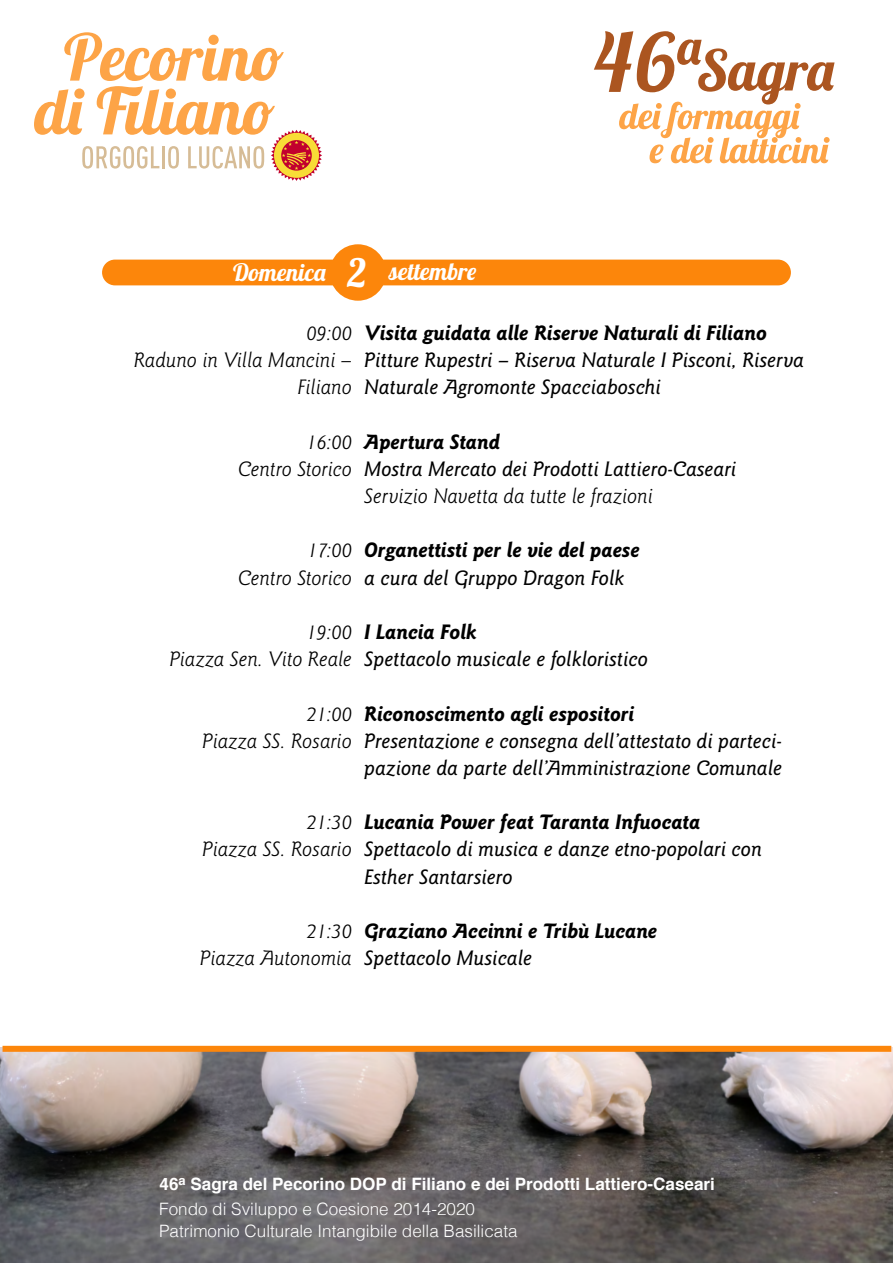
<style>
.page{position:relative;width:893px;height:1263px;background:#fff}
.page>*{position:absolute;margin:0;border:0;box-sizing:border-box;transform-origin:0 0}
.t1{font:24px "Lobster 1.4";color:#fff}
.t2{font:italic 500 21.75px/27.2px "Goudy Sans Std";color:#000}
.t3{font:italic 21.75px/27.2px "Goudy Sans Std";color:#000;text-align:right}
.t4{font:italic 700 21.75px "Goudy Sans Std";color:#000}
.t5{font:700 17.1px/25.5px "Helvetica";color:#fff}
.t6{font:300 17.1px "Helvetica";color:#fff}
.s1{font-size:39px}
.s2{font-weight:300}
</style>
<div class="page">
<img style="left:0;top:1047px;width:893px;height:216px">
<svg style="left:594px;top:31px;width:240px;height:132px"></svg>
<svg style="left:34px;top:32px;width:288px;height:149px"></svg>
<div style="left:102px;top:260px;width:689px;height:25px;background:#fc860b;border-radius:13px"></div>
<div style="left:330px;top:244px;width:56px;height:57px;background:#fc860b;border-radius:50%"></div>
<div style="left:3px;top:1046px;width:888px;height:6px;background:#fc860b"></div>
<p class="t1" style="left:233px;top:256px;width:245px">Domenica <span class="s1">2</span> settembre</p>
<p class="t3" style="left:134px;top:320px;width:220px">09:00<br>Raduno in Villa Mancini –<br>Filiano</p>
<p class="t3" style="left:238px;top:429px;width:116px">16:00<br>Centro Storico</p>
<p class="t3" style="left:238px;top:537px;width:116px">17:00<br>Centro Storico</p>
<p class="t3" style="left:169px;top:619px;width:184px">19:00<br>Piazza Sen. Vito Reale</p>
<p class="t3" style="left:202px;top:700px;width:151px">21:00<br>Piazza SS. Rosario</p>
<p class="t3" style="left:202px;top:809px;width:151px">21:30<br>Piazza SS. Rosario</p>
<p class="t3" style="left:200px;top:918px;width:153px">21:30<br>Piazza Autonomia</p>
<p class="t4" style="left:364px;top:320px;width:404px">Visita guidata alle Riserve Naturali di Filiano</p>
<p class="t2" style="left:364px;top:347px;width:441px">Pitture Rupestri – Riserva Naturale I Pisconi, Riserva<br>Naturale Agromonte Spacciaboschi</p>
<p class="t4" style="left:364px;top:429px;width:137px">Apertura Stand</p>
<p class="t2" style="left:364px;top:456px;width:374px">Mostra Mercato dei Prodotti Lattiero-Caseari</p>
<p class="t3" style="left:364px;top:483px;width:290px">Servizio Navetta da tutte le frazioni</p>
<p class="t4" style="left:364px;top:538px;width:277px">Organettisti per le vie del paese</p>
<p class="t2" style="left:364px;top:564px;width:262px">a cura del Gruppo Dragon Folk</p>
<p class="t4" style="left:364px;top:619px;width:114px">I Lancia Folk</p>
<p class="t2" style="left:364px;top:646px;width:285px">Spettacolo musicale e folkloristico</p>
<p class="t4" style="left:364px;top:701px;width:271px">Riconoscimento agli espositori</p>
<p class="t2" style="left:364px;top:727px;width:419px">Presentazione e consegna dell’attestato di parteci&shy;pazione da parte dell’Amministrazione Comunale</p>
<p class="t4" style="left:364px;top:809px;width:338px">Lucania Power feat Taranta Infuocata</p>
<p class="t2" style="left:364px;top:836px;width:399px">Spettacolo di musica e danze etno-popolari con<br>Esther Santarsiero</p>
<p class="t4" style="left:364px;top:918px;width:294px">Graziano Accinni e Tribù Lucane</p>
<p class="t2" style="left:364px;top:945px;width:169px">Spettacolo Musicale</p>
<p class="t5" style="left:159px;top:1171px;width:557px">46<sup>a</sup> Sagra del Pecorino DOP di Filiano e dei Prodotti Lattiero-Caseari<br><span class="s2">Fondo di Sviluppo e Coesione 2014-2020</span></p>
<p class="t6" style="left:159px;top:1216px;width:360px">Patrimonio Culturale Intangibile della Basilicata</p>
</div>
